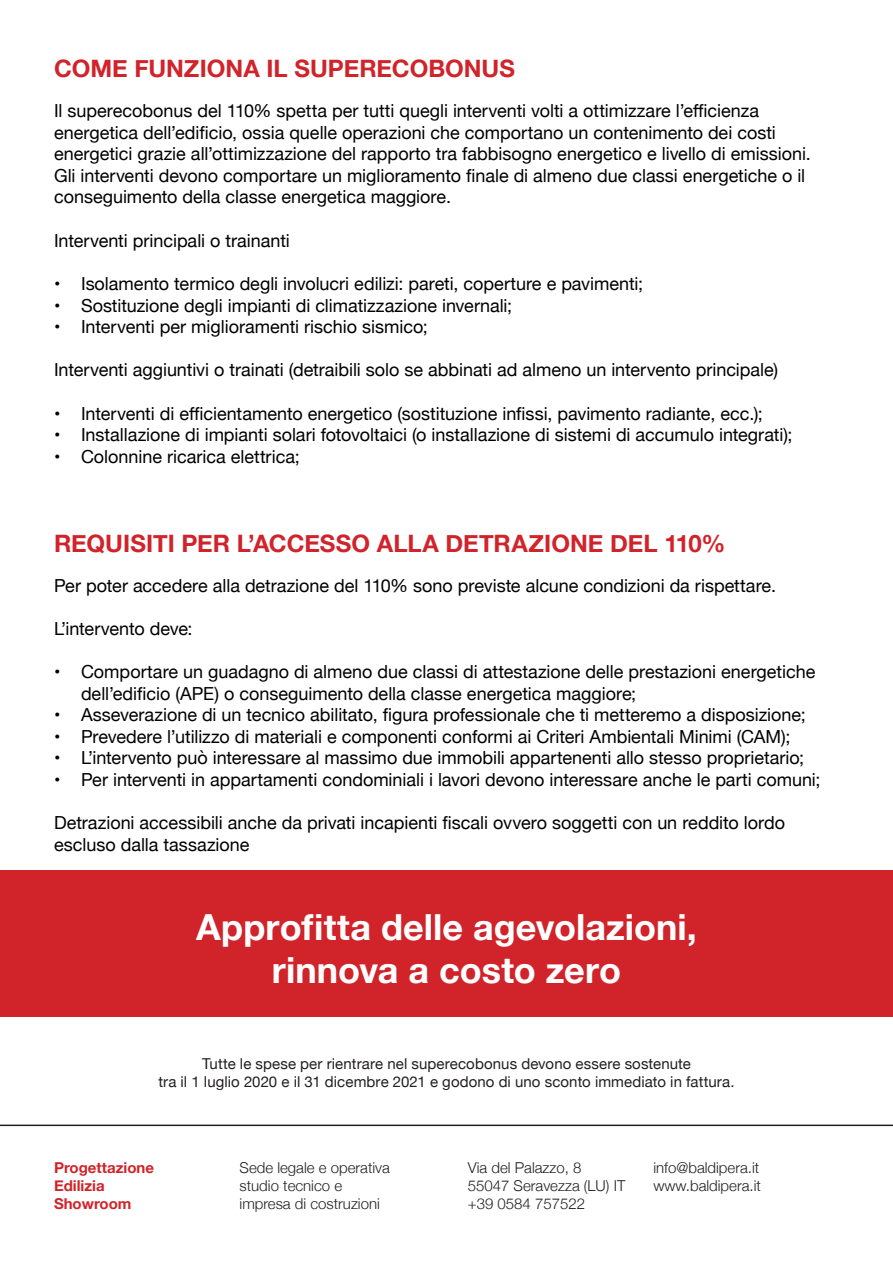
<style>
.page{position:relative;width:893px;height:1263px;background:#fff}
.page>*{position:absolute;margin:0;border:0;box-sizing:border-box;transform-origin:0 0}
.t1{font:700 36px/43.2px "Helvetica Neue";color:#fff;text-align:center}
.t2{font:700 24px "Helvetica Neue";color:#d1232a}
.t3{font:18px/21.6px "Helvetica Neue";color:#000}
.t4{font:300 15px/18px "Helvetica Neue";color:#231f20}
.t5{font:15px/18px "Helvetica Neue";letter-spacing:.005em;color:#231f20;text-align:center}
.t6{font:700 15px/18px "Helvetica Neue";color:#d1232a}
</style>
<div class="page">
<div style="left:0;top:871px;width:893px;height:146px;background:#d1232a"></div>
<hr style="left:0;top:1124px;width:893px;height:2px;background:#231f20">
<h2 class="t2" style="left:54px;top:50px;width:462px">COME FUNZIONA IL SUPERECOBONUS</h2>
<p class="t3" style="left:54px;top:101px;width:758px">Il superecobonus del 110% spetta per tutti quegli interventi volti a ottimizzare l’efficienza energetica dell’edificio, ossia quelle operazioni che comportano un contenimento dei costi energetici grazie all’ottimizzazione del rapporto tra fabbisogno energetico e livello di emissioni.<br>Gli interventi devono comportare un miglioramento finale di almeno due classi energetiche o il conseguimento della classe energetica maggiore.</p>
<p class="t3" style="left:54px;top:231px;width:237px">Interventi principali o trainanti</p>
<p class="t3" style="left:54px;top:274px;width:591px">• Isolamento termico degli involucri edilizi: pareti, coperture e pavimenti;</p>
<p class="t3" style="left:54px;top:295px;width:460px">• Sostituzione degli impianti di climatizzazione invernali;</p>
<p class="t3" style="left:54px;top:317px;width:375px">• Interventi per miglioramenti rischio sismico;</p>
<p class="t3" style="left:54px;top:360px;width:726px">Interventi aggiuntivi o trainati (detraibili solo se abbinati ad almeno un intervento principale)</p>
<p class="t3" style="left:54px;top:403px;width:710px">• Interventi di efficientamento energetico (sostituzione infissi, pavimento radiante, ecc.);</p>
<p class="t3" style="left:54px;top:425px;width:740px">• Installazione di impianti solari fotovoltaici (o installazione di sistemi di accumulo integrati);</p>
<p class="t3" style="left:54px;top:447px;width:247px">• Colonnine ricarica elettrica;</p>
<h2 class="t2" style="left:54px;top:524px;width:673px">REQUISITI PER L’ACCESSO ALLA DETRAZIONE DEL 110%</h2>
<p class="t3" style="left:54px;top:575px;width:724px">Per poter accedere alla detrazione del 110% sono previste alcune condizioni da rispettare.</p>
<p class="t3" style="left:54px;top:619px;width:140px">L’intervento deve:</p>
<p class="t3" style="left:81px;top:662px;width:736px;text-indent:-27px">• Comportare un guadagno di almeno due classi di attestazione delle prestazioni energetiche dell’edificio (APE) o conseguimento della classe energetica maggiore;</p>
<p class="t3" style="left:54px;top:705px;width:753px">• Asseverazione di un tecnico abilitato, figura professionale che ti metteremo a disposizione;</p>
<p class="t3" style="left:54px;top:727px;width:738px">• Prevedere l’utilizzo di materiali e componenti conformi ai Criteri Ambientali Minimi (CAM);</p>
<p class="t3" style="left:54px;top:748px;width:752px">• L’intervento può interessare al massimo due immobili appartenenti allo stesso proprietario;</p>
<p class="t3" style="left:54px;top:770px;width:768px">• Per interventi in appartamenti condominiali i lavori devono interessare anche le parti comuni;</p>
<p class="t3" style="left:54px;top:813px;width:733px">Detrazioni accessibili anche da privati incapienti fiscali ovvero soggetti con un reddito lordo escluso dalla tassazione</p>
<h1 class="t1" style="left:196px;top:906px;width:502px">Approfitta delle agevolazioni, rinnova a costo zero</h1>
<p class="t5" style="left:158px;top:1055px;width:578px">Tutte le spese per rientrare nel superecobonus devono essere sostenute<br>tra il 1 luglio 2020 e il 31 dicembre 2021 e godono di uno sconto immediato in fattura.</p>
<p class="t6" style="left:54px;top:1159px;width:102px">Progettazione<br>Edilizia<br>Showroom</p>
<p class="t4" style="left:240px;top:1157px;width:152px">Sede legale e operativa studio tecnico e impresa di costruzioni</p>
<p class="t4" style="left:468px;top:1157px;width:159px">Via del Palazzo, 8<br>55047 Seravezza (LU) IT +39 0584 757522</p>
<p class="t4" style="left:653px;top:1157px;width:109px">info@baldipera.it www.baldipera.it</p>
</div>
